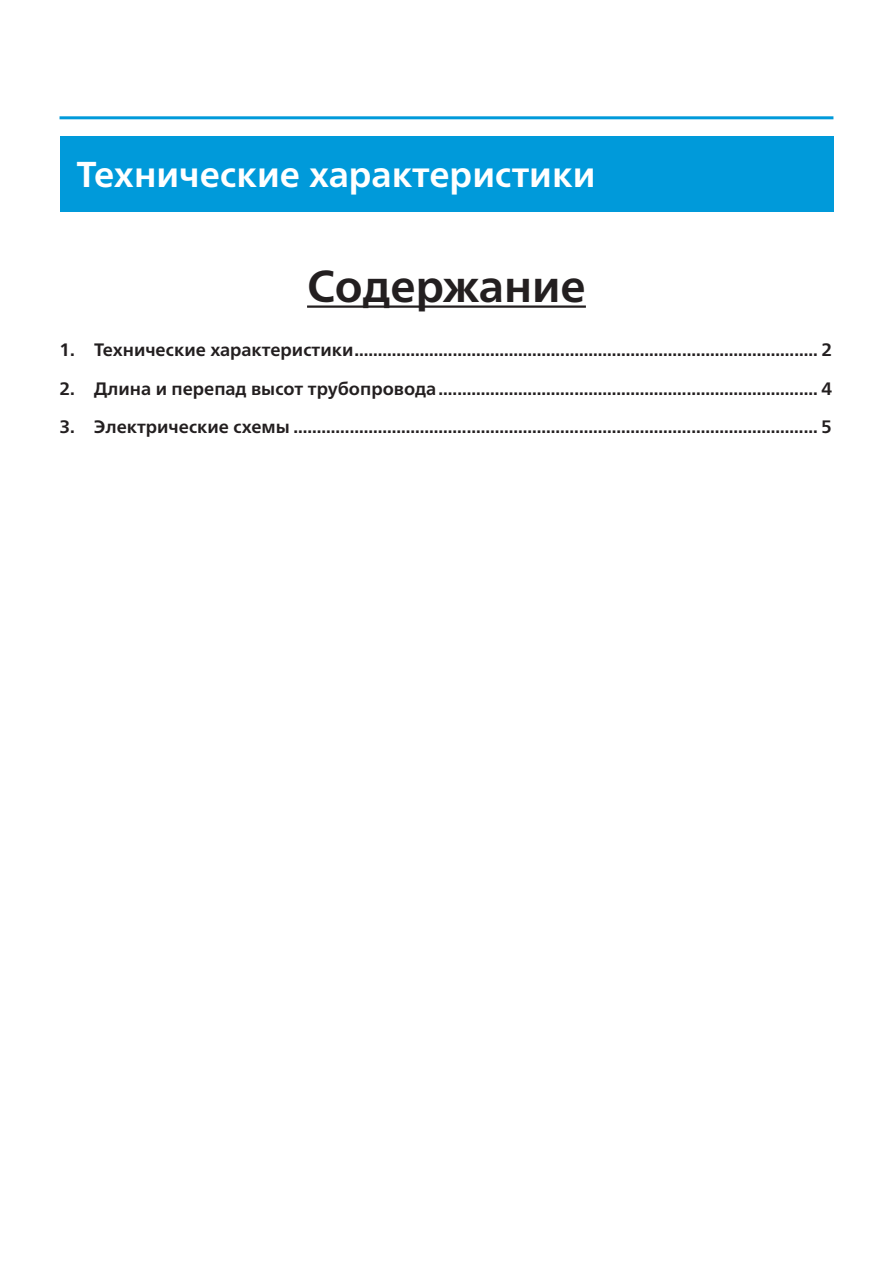
<style>
.page{position:relative;width:893px;height:1263px;background:#fff}
.page>*{position:absolute;margin:0;border:0;box-sizing:border-box;transform-origin:0 0}
.t1{font:700 45px "Frutiger Neue LTW1 G";color:#231f20}
.t2{font:700 36px "Frutiger Neue LTW1 G";color:#fff}
.t3{font:700 18px "Frutiger Neue LTW1 G";color:#231f20}
</style>
<div class="page">
<hr style="left:60px;top:116px;width:773px;height:3px;background:#009ada">
<div style="left:60px;top:136px;width:773px;height:75px;background:#009ada"></div>
<hr style="left:307px;top:305px;width:279px;height:3px;background:#231f20">
<h2 class="t2" style="left:77px;top:153px;width:520px">Технические характеристики</h2>
<h1 class="t1" style="left:307px;top:260px;width:280px">Содержание</h1>
<p class="t3" style="left:60px;top:339px;width:774px">1. Технические характеристики................................................................................................... 2</p>
<p class="t3" style="left:60px;top:378px;width:774px">2. Длина и перепад высот трубопровода................................................................................. 4</p>
<p class="t3" style="left:59px;top:416px;width:774px">3. Электрические схемы ................................................................................................................ 5</p>
</div>
